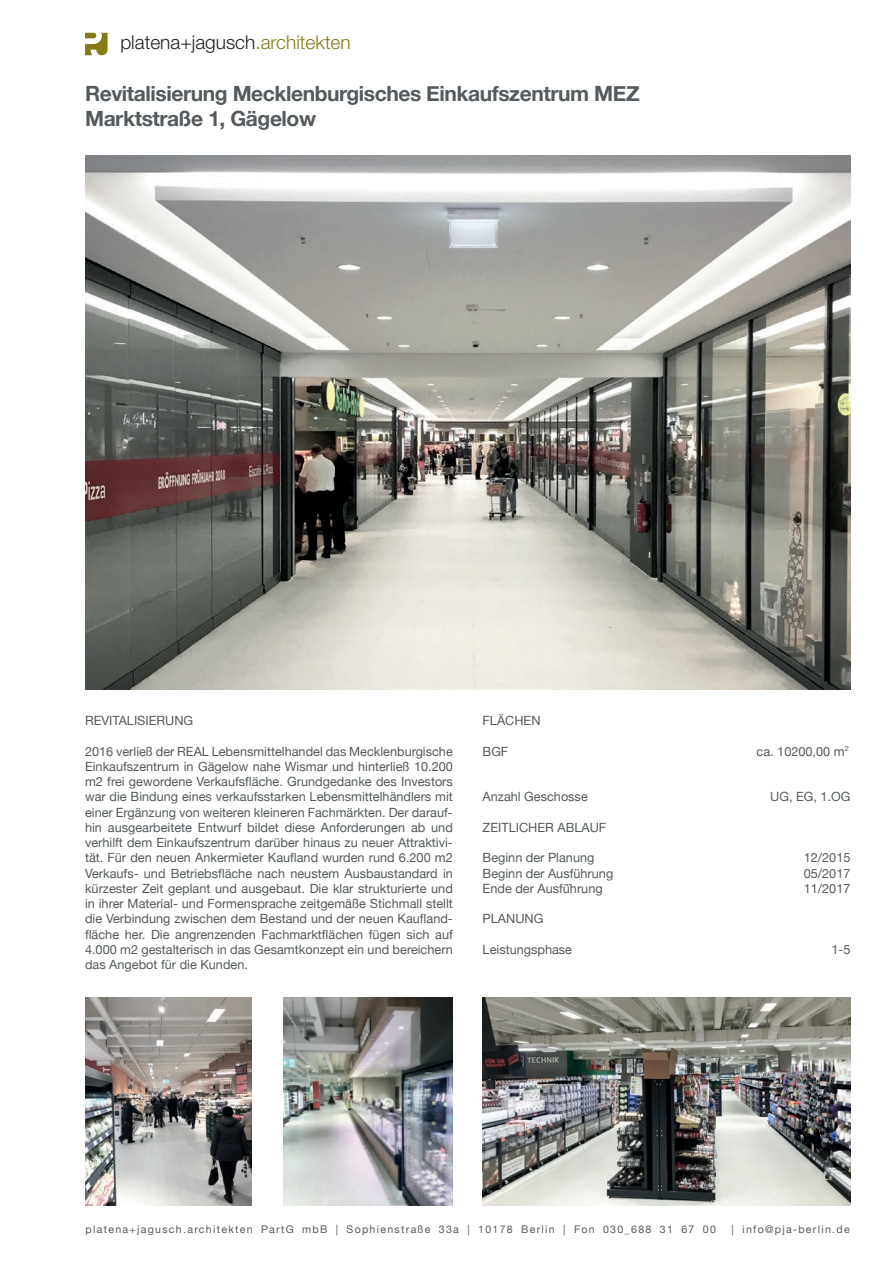
<style>
.page{position:relative;width:893px;height:1263px;background:#fff}
.page>*{position:absolute;margin:0;border:0;box-sizing:border-box;transform-origin:0 0}
.t1{font:700 21px/25.2px "Helvetica Neue";letter-spacing:-.02em;color:#545a5d}
.t2{font:300 19.05px "Helvetica Neue";color:#231f20}
.t3{font:12.75px/15.3px "Helvetica Neue";color:#545a5d;text-align:justify}
.t4{font:10.65px "Helvetica Neue";letter-spacing:.12em;color:#545a5d}
.s1{color:#847b15}
</style>
<div class="page">
<svg style="left:85px;top:33px;width:23px;height:22px"></svg>
<img style="left:85px;top:156px;width:765px;height:533px">
<img style="left:483px;top:997px;width:367px;height:208px">
<img style="left:283px;top:997px;width:170px;height:208px">
<img style="left:85px;top:997px;width:166px;height:208px">
<h2 class="t2" style="left:120px;top:31px;width:232px">platena+jagusch<span class="s1">.architekten</span></h2>
<h1 class="t1" style="left:85px;top:82px;width:556px">Revitalisierung Mecklenburgisches Einkaufszentrum MEZ<br>Marktstraße 1, Gägelow</h1>
<p class="t3" style="left:85px;top:714px;width:110px">REVITALISIERUNG</p>
<p class="t3" style="left:85px;top:744px;width:369px">2016 verließ der REAL Lebensmittelhandel das Mecklenburgische Einkaufszentrum in Gägelow nahe Wismar und hinterließ 10.200 m2 frei gewordene Verkaufsfläche. Grundgedanke des Investors war die Bindung eines verkaufsstarken Lebensmittelhändlers mit einer Ergänzung von weiteren kleineren Fachmärkten. Der darauf&shy;hin ausgearbeitete Entwurf bildet diese Anforderungen ab und verhilft dem Einkaufszentrum darüber hinaus zu neuer Attraktivi&shy;tät. Für den neuen Ankermieter Kaufland wurden rund 6.200 m2<br>Verkaufs- und Betriebsfläche nach neustem Ausbaustandard in kürzester Zeit geplant und ausgebaut. Die klar strukturierte und in ihrer Material- und Formensprache zeitgemäße Stichmall stellt die Verbindung zwischen dem Bestand und der neuen Kaufland&shy;fläche her. Die angrenzenden Fachmarktflächen fügen sich auf 4.000 m2 gestalterisch in das Gesamtkonzept ein und bereichern das Angebot für die Kunden.</p>
<p class="t3" style="left:483px;top:714px;width:59px">FLÄCHEN</p>
<p class="t3" style="left:483px;top:744px;width:27px">BGF</p>
<p class="t3" style="left:756px;top:744px;width:94px">ca. 10200,00 m<sup>2</sup></p>
<p class="t3" style="left:483px;top:790px;width:107px">Anzahl Geschosse</p>
<p class="t3" style="left:770px;top:790px;width:82px">UG, EG, 1.OG</p>
<p class="t3" style="left:483px;top:820px;width:125px">ZEITLICHER ABLAUF</p>
<p class="t3" style="left:483px;top:851px;width:113px">Beginn der Planung</p>
<p class="t3" style="left:804px;top:851px;width:48px">12/2015</p>
<p class="t3" style="left:483px;top:866px;width:132px">Beginn der Ausführung</p>
<p class="t3" style="left:804px;top:866px;width:48px">05/2017</p>
<p class="t3" style="left:483px;top:881px;width:122px">Ende der Ausfü̈hrung</p>
<p class="t3" style="left:804px;top:881px;width:48px">11/2017</p>
<p class="t3" style="left:483px;top:912px;width:62px">PLANUNG</p>
<p class="t3" style="left:483px;top:942px;width:91px">Leistungsphase</p>
<p class="t3" style="left:831px;top:942px;width:21px">1-5</p>
<p class="t4" style="left:86px;top:1221px;width:632px">platena+jagusch.architekten PartG mbB | Sophienstraße 33a | 10178 Berlin | Fon 030_688 31 67 00</p>
<p class="t4" style="left:732px;top:1221px;width:120px">| info@pja-berlin.de</p>
</div>
